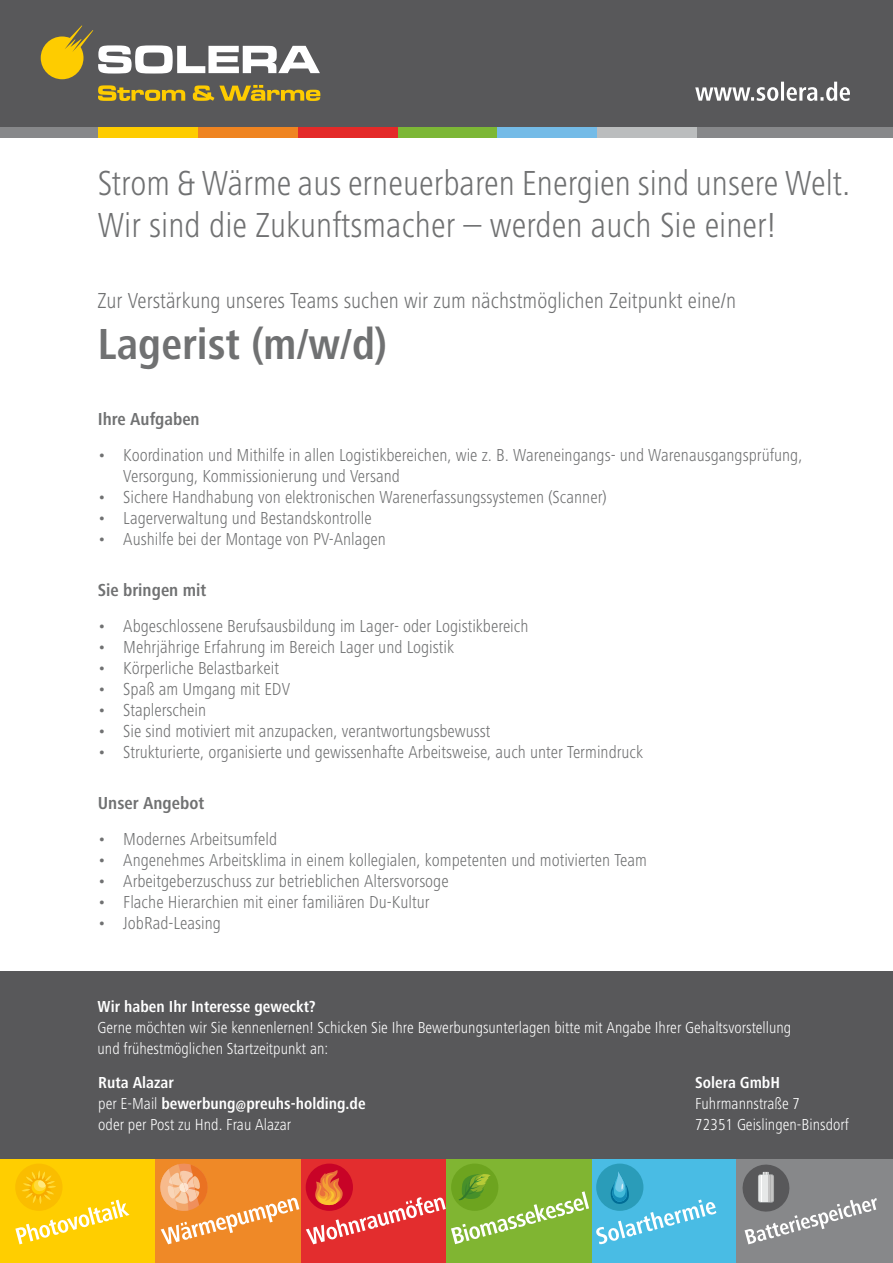
<style>
.page{position:relative;width:893px;height:1263px;background:#fff}
.page>*{position:absolute;margin:0;border:0;box-sizing:border-box;transform-origin:0 0}
.t1{font:700 condensed 45px "Frutiger Next LT";color:#707172}
.t2{font:300 condensed 36px/42px "Frutiger Next LT";color:#707172}
.t3{font:300 condensed 22.5px "Frutiger Next LT";color:#707172}
.t4{font:300 condensed 18px/21px "Frutiger Next LT";color:#707172}
.t5{font:700 condensed 18px "Frutiger Next LT";color:#707172}
.t6{font:300 condensed 16.5px/21px "Frutiger Next LT";color:#fff}
.t7{font:700 condensed 16.5px/21px "Frutiger Next LT";color:#fff}
.s1{font-weight:300}
</style>
<div class="page">
<div style="left:0;top:0;width:893px;height:128px;background:#58585a"></div>
<svg style="left:98px;top:85px;width:87px;height:16px"></svg>
<svg style="left:193px;top:85px;width:127px;height:16px"></svg>
<svg style="left:41px;top:26px;width:279px;height:53px"></svg>
<div style="left:0;top:128px;width:893px;height:10px;background:#87888a"></div>
<div style="left:597px;top:128px;width:100px;height:10px;background:#bbbdbe"></div>
<div style="left:497px;top:128px;width:100px;height:10px;background:#74bbe7"></div>
<div style="left:397px;top:128px;width:100px;height:10px;background:#7cb736"></div>
<div style="left:298px;top:128px;width:100px;height:10px;background:#e42a29"></div>
<div style="left:198px;top:128px;width:100px;height:10px;background:#ef8421"></div>
<div style="left:98px;top:128px;width:100px;height:10px;background:#fecc00"></div>
<div style="left:0;top:1158px;width:156px;height:105px;background:#ffce00"></div>
<div style="left:15px;top:1163px;width:47px;height:48px;background:#fabd00;border-radius:50%"></div>
<svg style="left:15px;top:1170px;width:115px;height:74px"></svg>
<div style="left:591px;top:1158px;width:146px;height:105px;background:#49bce4"></div>
<div style="left:596px;top:1163px;width:47px;height:48px;background:#2a9cb9;border-radius:50%"></div>
<svg style="left:596px;top:1170px;width:120px;height:74px"></svg>
<div style="left:301px;top:1158px;width:145px;height:105px;background:#e32d2e"></div>
<div style="left:306px;top:1163px;width:47px;height:48px;background:#c80327;border-radius:50%"></div>
<div style="left:446px;top:1158px;width:145px;height:105px;background:#80b532"></div>
<div style="left:451px;top:1163px;width:47px;height:48px;background:#6da41f;border-radius:50%"></div>
<svg style="left:306px;top:1170px;width:283px;height:74px"></svg>
<div style="left:156px;top:1158px;width:145px;height:105px;background:#ef8927"></div>
<svg style="left:160px;top:1163px;width:139px;height:81px"></svg>
<div style="left:737px;top:1158px;width:156px;height:105px;background:#87888a"></div>
<svg style="left:742px;top:1164px;width:135px;height:80px"></svg>
<div style="left:0;top:971px;width:893px;height:187px;background:#58585a"></div>
<svg style="left:695px;top:82px;width:155px;height:19px"></svg>
<h2 class="t2" style="left:98px;top:162px;width:754px">Strom &amp; Wärme aus erneuerbaren Energien sind unsere Welt.<br>Wir sind die Zukunftsmacher – werden auch Sie einer!</h2>
<p class="t3" style="left:97px;top:288px;width:640px">Zur Verstärkung unseres Teams suchen wir zum nächstmöglichen Zeitpunkt eine/n</p>
<h1 class="t1" style="left:97px;top:319px;width:291px">Lagerist (m/w/d)</h1>
<p class="t5" style="left:98px;top:409px;width:103px">Ihre Aufgaben</p>
<p class="t4" style="left:123px;top:444px;width:681px;text-indent:-26px">• Koordination und Mithilfe in allen Logistikbereichen, wie z. B. Wareneingangs- und Warenausgangsprüfung,<br>Versorgung, Kommissionierung und Versand</p>
<p class="t4" style="left:98px;top:486px;width:511px">• Sichere Handhabung von elektronischen Warenerfassungssystemen (Scanner)</p>
<p class="t4" style="left:98px;top:507px;width:275px">• Lagerverwaltung und Bestandskontrolle</p>
<p class="t4" style="left:98px;top:528px;width:290px">• Aushilfe bei der Montage von PV-Anlagen</p>
<p class="t5" style="left:98px;top:580px;width:110px">Sie bringen mit</p>
<p class="t4" style="left:98px;top:615px;width:432px">• Abgeschlossene Berufsausbildung im Lager- oder Logistikbereich</p>
<p class="t4" style="left:98px;top:636px;width:358px">• Mehrjährige Erfahrung im Bereich Lager und Logistik</p>
<p class="t4" style="left:98px;top:657px;width:183px">• Körperliche Belastbarkeit</p>
<p class="t4" style="left:98px;top:678px;width:194px">• Spaß am Umgang mit EDV</p>
<p class="t4" style="left:98px;top:699px;width:110px">• Staplerschein</p>
<p class="t4" style="left:98px;top:720px;width:394px">• Sie sind motiviert mit anzupacken, verantwortungsbewusst</p>
<p class="t4" style="left:98px;top:741px;width:547px">• Strukturierte, organisierte und gewissenhafte Arbeitsweise, auch unter Termindruck</p>
<p class="t5" style="left:98px;top:793px;width:108px">Unser Angebot</p>
<p class="t4" style="left:98px;top:828px;width:181px">• Modernes Arbeitsumfeld</p>
<p class="t4" style="left:98px;top:849px;width:551px">• Angenehmes Arbeitsklima in einem kollegialen, kompetenten und motivierten Team</p>
<p class="t4" style="left:98px;top:870px;width:352px">• Arbeitgeberzuschuss zur betrieblichen Altersvorsoge</p>
<p class="t4" style="left:98px;top:891px;width:333px">• Flache Hierarchien mit einer familiären Du-Kultur</p>
<p class="t4" style="left:98px;top:912px;width:125px">• JobRad-Leasing</p>
<p class="t7" style="left:98px;top:996px;width:220px">Wir haben Ihr Interesse geweckt?</p>
<p class="t6" style="left:98px;top:1017px;width:695px">Gerne möchten wir Sie kennenlernen! Schicken Sie Ihre Bewerbungsunterlagen bitte mit Angabe Ihrer Gehaltsvorstellung und frühestmöglichen Startzeitpunkt an:</p>
<p class="t7" style="left:98px;top:1072px;width:269px">Ruta Alazar<br><span class="s1">per E-Mail</span> bewerbung@preuhs-holding.de <span class="s1">oder per Post zu Hnd. Frau Alazar</span></p>
<p class="t7" style="left:695px;top:1072px;width:86px">Solera GmbH</p>
<p class="t6" style="left:695px;top:1093px;width:155px">Fuhrmannstraße 7<br>72351 Geislingen-Binsdorf</p>
</div>
